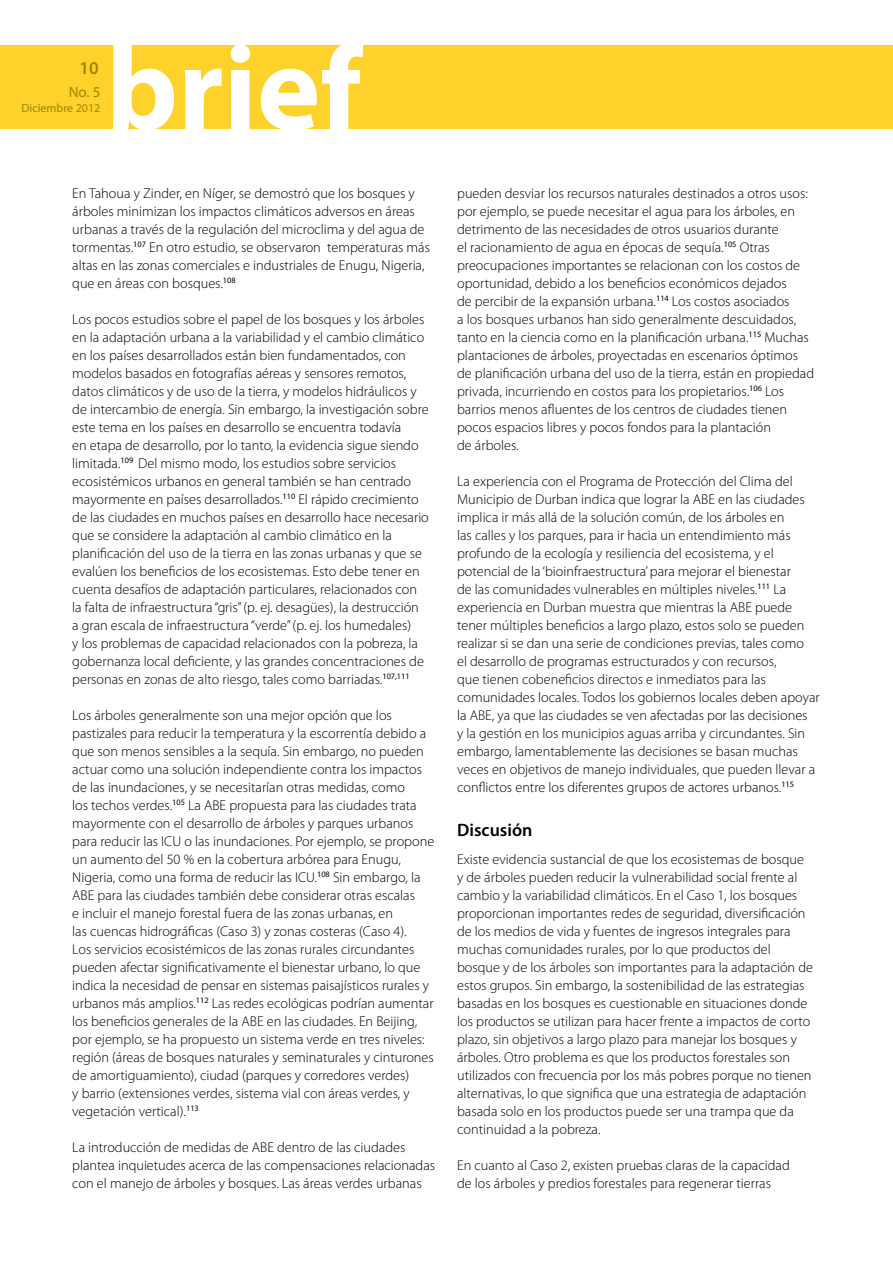
<style>
.page{position:relative;width:893px;height:1263px;background:#fff}
.page>*{position:absolute;margin:0;border:0;box-sizing:border-box;transform-origin:0 0}
.t1{font:600 18px "Myriad Pro";color:#000}
.t2{font:600 18px "Myriad Pro";color:#9c8700}
.t3{font:15px "Myriad Pro";color:#9c8700}
.t4{font:300 14.25px/18px "Myriad Pro";color:#000}
.t5{font:12px "Myriad Pro";color:#9c8700}
</style>
<div class="page">
<div style="left:0;top:45px;width:893px;height:84px;background:#ffd22b"></div>
<svg style="left:113px;top:45px;width:250px;height:84px"></svg>
<p class="t2" style="left:79px;top:57px;width:21px">10</p>
<p class="t3" style="left:69px;top:83px;width:33px">No. 5</p>
<p class="t5" style="left:22px;top:101px;width:80px">Diciembre 2012</p>
<p class="t4" style="left:72px;top:184px;width:359px">En Tahoua y Zinder, en Níger, se demostró que los bosques y árboles minimizan los impactos climáticos adversos en áreas urbanas a través de la regulación del microclima y del agua de tormentas.<sup>107</sup> En otro estudio, se observaron temperaturas más altas en las zonas comerciales e industriales de Enugu, Nigeria, que en áreas con bosques.<sup>108</sup></p>
<p class="t4" style="left:72px;top:310px;width:358px">Los pocos estudios sobre el papel de los bosques y los árboles en la adaptación urbana a la variabilidad y el cambio climático en los países desarrollados están bien fundamentados, con modelos basados en fotografías aéreas y sensores remotos, datos climáticos y de uso de la tierra, y modelos hidráulicos y de intercambio de energía. Sin embargo, la investigación sobre este tema en los países en desarrollo se encuentra todavía<br>en etapa de desarrollo, por lo tanto, la evidencia sigue siendo limitada.<sup>109</sup> Del mismo modo, los estudios sobre servicios ecosistémicos urbanos en general también se han centrado mayormente en países desarrollados.<sup>110</sup> El rápido crecimiento de las ciudades en muchos países en desarrollo hace necesario que se considere la adaptación al cambio climático en la planificación del uso de la tierra en las zonas urbanas y que se evalúen los beneficios de los ecosistemas. Esto debe tener en cuenta desafíos de adaptación particulares, relacionados con la falta de infraestructura “gris” (p. ej. desagües), la destrucción a gran escala de infraestructura “verde” (p. ej. los humedales)<br>y los problemas de capacidad relacionados con la pobreza, la gobernanza local deficiente, y las grandes concentraciones de personas en zonas de alto riesgo, tales como barriadas.<sup>107,111</sup></p>
<p class="t4" style="left:72px;top:706px;width:363px">Los árboles generalmente son una mejor opción que los pastizales para reducir la temperatura y la escorrentía debido a que son menos sensibles a la sequía. Sin embargo, no pueden actuar como una solución independiente contra los impactos de las inundaciones, y se necesitarían otras medidas, como<br>los techos verdes.<sup>105</sup> La ABE propuesta para las ciudades trata mayormente con el desarrollo de árboles y parques urbanos para reducir las ICU o las inundaciones. Por ejemplo, se propone un aumento del 50 % en la cobertura arbórea para Enugu, Nigeria, como una forma de reducir las ICU.<sup>108</sup> Sin embargo, la ABE para las ciudades también debe considerar otras escalas<br>e incluir el manejo forestal fuera de las zonas urbanas, en<br>las cuencas hidrográficas (Caso 3) y zonas costeras (Caso 4).<br>Los servicios ecosistémicos de las zonas rurales circundantes pueden afectar significativamente el bienestar urbano, lo que indica la necesidad de pensar en sistemas paisajísticos rurales y urbanos más amplios.<sup>112</sup> Las redes ecológicas podrían aumentar los beneficios generales de la ABE en las ciudades. En Beijing, por ejemplo, se ha propuesto un sistema verde en tres niveles: región (áreas de bosques naturales y seminaturales y cinturones de amortiguamiento), ciudad (parques y corredores verdes)<br>y barrio (extensiones verdes, sistema vial con áreas verdes, y vegetación vertical).<sup>113</sup></p>
<p class="t4" style="left:72px;top:1138px;width:364px">La introducción de medidas de ABE dentro de las ciudades plantea inquietudes acerca de las compensaciones relacionadas con el manejo de árboles y bosques. Las áreas verdes urbanas</p>
<p class="t4" style="left:457px;top:184px;width:359px">pueden desviar los recursos naturales destinados a otros usos: por ejemplo, se puede necesitar el agua para los árboles, en detrimento de las necesidades de otros usuarios durante<br>el racionamiento de agua en épocas de sequía.<sup>105</sup> Otras preocupaciones importantes se relacionan con los costos de oportunidad, debido a los beneficios económicos dejados<br>de percibir de la expansión urbana.<sup>114</sup> Los costos asociados<br>a los bosques urbanos han sido generalmente descuidados, tanto en la ciencia como en la planificación urbana.<sup>115</sup> Muchas plantaciones de árboles, proyectadas en escenarios óptimos de planificación urbana del uso de la tierra, están en propiedad privada, incurriendo en costos para los propietarios.<sup>106</sup> Los barrios menos afluentes de los centros de ciudades tienen pocos espacios libres y pocos fondos para la plantación<br>de árboles.</p>
<p class="t4" style="left:457px;top:472px;width:364px">La experiencia con el Programa de Protección del Clima del Municipio de Durban indica que lograr la ABE en las ciudades implica ir más allá de la solución común, de los árboles en<br>las calles y los parques, para ir hacia un entendimiento más profundo de la ecología y resiliencia del ecosistema, y el potencial de la ‘bioinfraestructura’ para mejorar el bienestar<br>de las comunidades vulnerables en múltiples niveles.<sup>111</sup> La experiencia en Durban muestra que mientras la ABE puede tener múltiples beneficios a largo plazo, estos solo se pueden realizar si se dan una serie de condiciones previas, tales como<br>el desarrollo de programas estructurados y con recursos,<br>que tienen cobeneficios directos e inmediatos para las comunidades locales. Todos los gobiernos locales deben apoyar la ABE, ya que las ciudades se ven afectadas por las decisiones<br>y la gestión en los municipios aguas arriba y circundantes. Sin embargo, lamentablemente las decisiones se basan muchas veces en objetivos de manejo individuales, que pueden llevar a conflictos entre los diferentes grupos de actores urbanos.<sup>115</sup></p>
<p class="t1" style="left:457px;top:818px;width:77px">Discusión</p>
<p class="t4" style="left:457px;top:850px;width:357px">Existe evidencia sustancial de que los ecosistemas de bosque y de árboles pueden reducir la vulnerabilidad social frente al cambio y la variabilidad climáticos. En el Caso 1, los bosques proporcionan importantes redes de seguridad, diversificación de los medios de vida y fuentes de ingresos integrales para muchas comunidades rurales, por lo que productos del bosque y de los árboles son importantes para la adaptación de estos grupos. Sin embargo, la sostenibilidad de las estrategias basadas en los bosques es cuestionable en situaciones donde los productos se utilizan para hacer frente a impactos de corto plazo, sin objetivos a largo plazo para manejar los bosques y árboles. Otro problema es que los productos forestales son utilizados con frecuencia por los más pobres porque no tienen alternativas, lo que significa que una estrategia de adaptación basada solo en los productos puede ser una trampa que da continuidad a la pobreza.</p>
<p class="t4" style="left:457px;top:1156px;width:334px">En cuanto al Caso 2, existen pruebas claras de la capacidad de los árboles y predios forestales para regenerar tierras</p>
</div>
